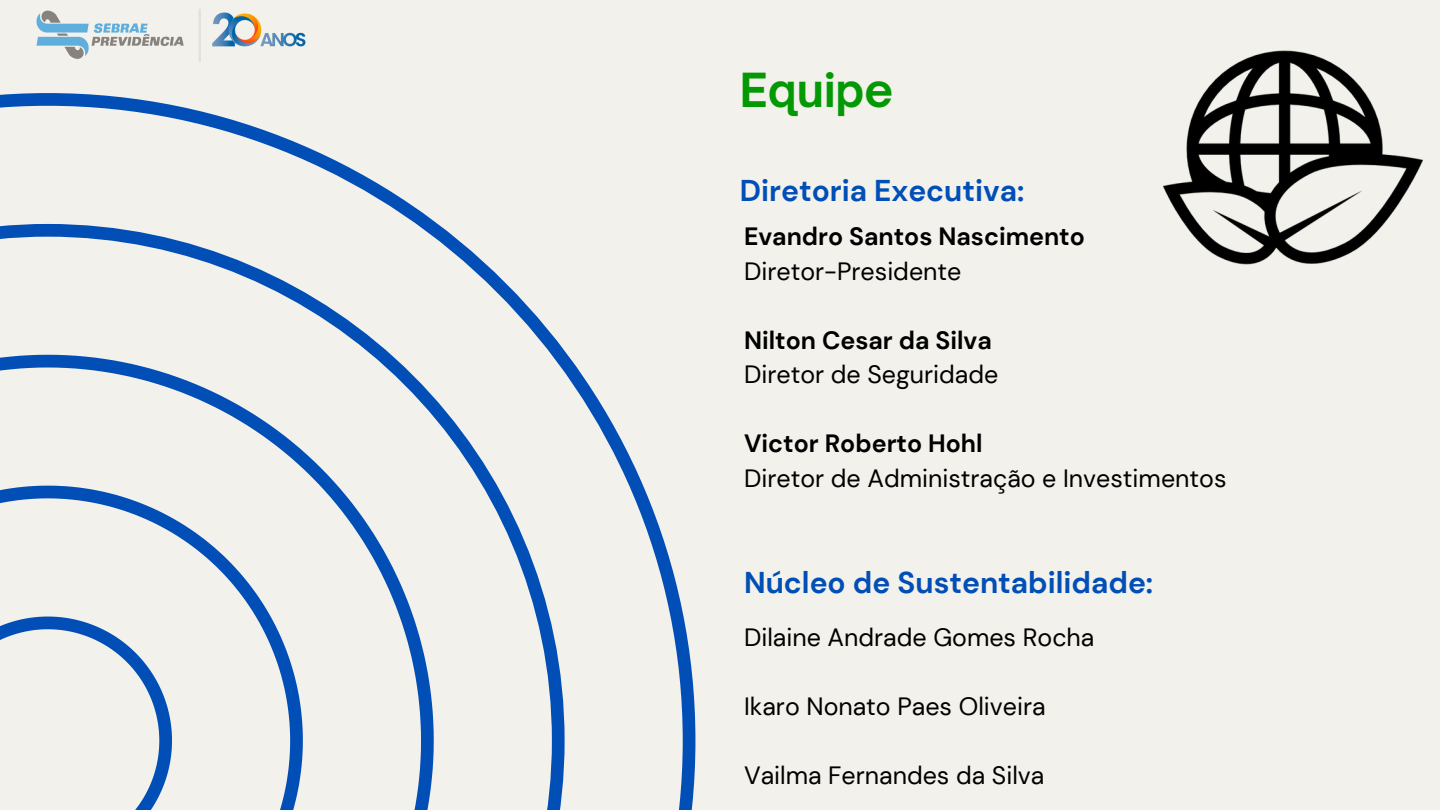
<style>
.page{position:relative;width:1440px;height:810px;background:#f2f1eb}
.page>*{position:absolute;margin:0;border:0;box-sizing:border-box;transform-origin:0 0}
.t1{font:700 45px "Open Sauce One";color:#039904}
.t2{font:700 30px "DM Sans";color:#004eb6}
.t3{font:25px "DM Sans";color:#000}
.t4{font:700 25px "DM Sans";color:#000}
</style>
<div class="page">
<svg style="left:0;top:93px;width:695px;height:717px"></svg>
<img style="left:1163px;top:50px;width:260px;height:215px">
<img style="left:36px;top:9px;width:270px;height:53px">
<p class="t1" style="left:740px;top:62px;width:155px">Equipe</p>
<p class="t2" style="left:740px;top:171px;width:286px">Diretoria Executiva:</p>
<h1 class="t4" style="left:744px;top:221px;width:342px">Evandro Santos Nascimento</h1>
<h2 class="t3" style="left:744px;top:255px;width:219px">Diretor-Presidente</h2>
<p class="t4" style="left:744px;top:324px;width:249px">Nilton Cesar da Silva</p>
<p class="t3" style="left:744px;top:359px;width:256px">Diretor de Seguridade</p>
<p class="t4" style="left:744px;top:428px;width:240px">Victor Roberto Hohl</p>
<p class="t3" style="left:744px;top:462px;width:484px">Diretor de Administração e Investimentos</p>
<p class="t2" style="left:744px;top:563px;width:411px">Núcleo de Sustentabilidade:</p>
<p class="t3" style="left:744px;top:621px;width:352px">Dilaine Andrade Gomes Rocha</p>
<h2 class="t3" style="left:744px;top:690px;width:303px">Ikaro Nonato Paes Oliveira</h2>
<p class="t3" style="left:744px;top:759px;width:302px">Vailma Fernandes da Silva</p>
</div>
